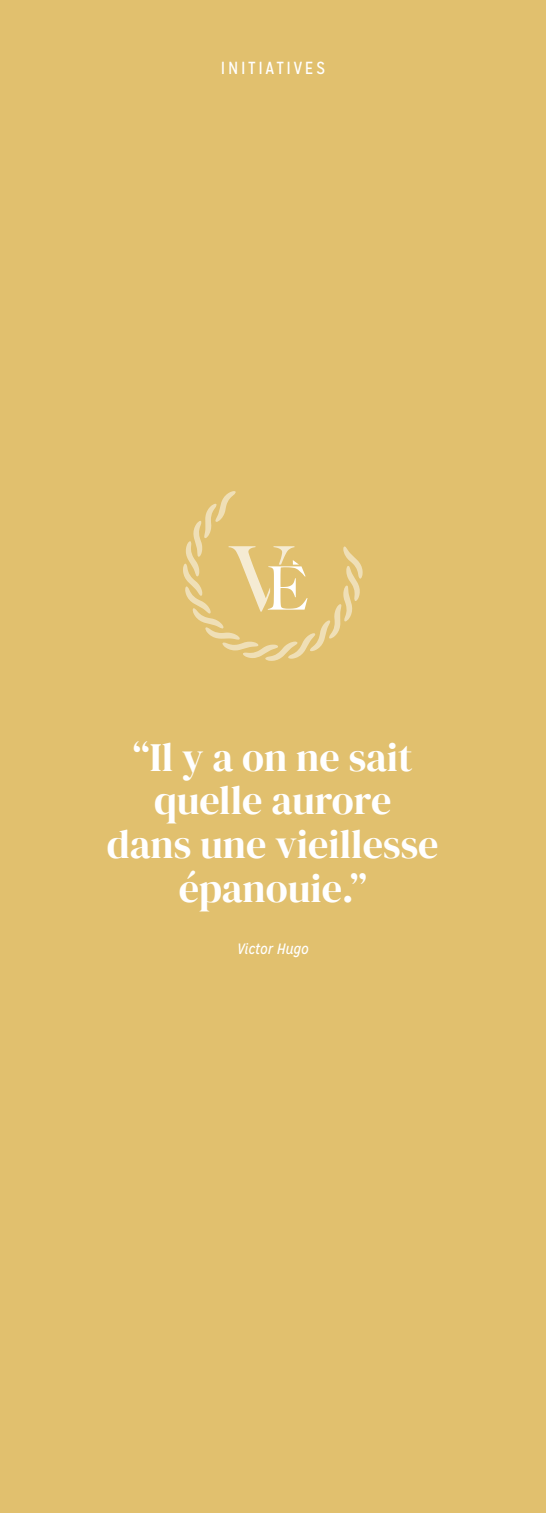
<style>
.page{position:relative;width:546px;height:1513px;background:#e1c06e}
.page>*{position:absolute;margin:0;border:0;box-sizing:border-box;transform-origin:0 0}
.t1{font:40.25px/43.8px "DM Serif Display";color:#fff;text-align:center}
.t2{font:17.5px "Mission Gothic";letter-spacing:.15em;color:#fff}
.t3{font:italic 15.05px "Mission Gothic";color:#fff}
</style>
<div class="page">
<svg style="left:183px;top:491px;width:179px;height:170px"></svg>
<p class="t2" style="left:221px;top:57px;width:105px">INITIATIVES</p>
<p class="t1" style="left:107px;top:736px;width:333px">“Il y a on ne sait quelle aurore<br>dans une vieillesse épanouie.”</p>
<p class="t3" style="left:237px;top:940px;width:73px">Victor Hugo</p>
</div>
